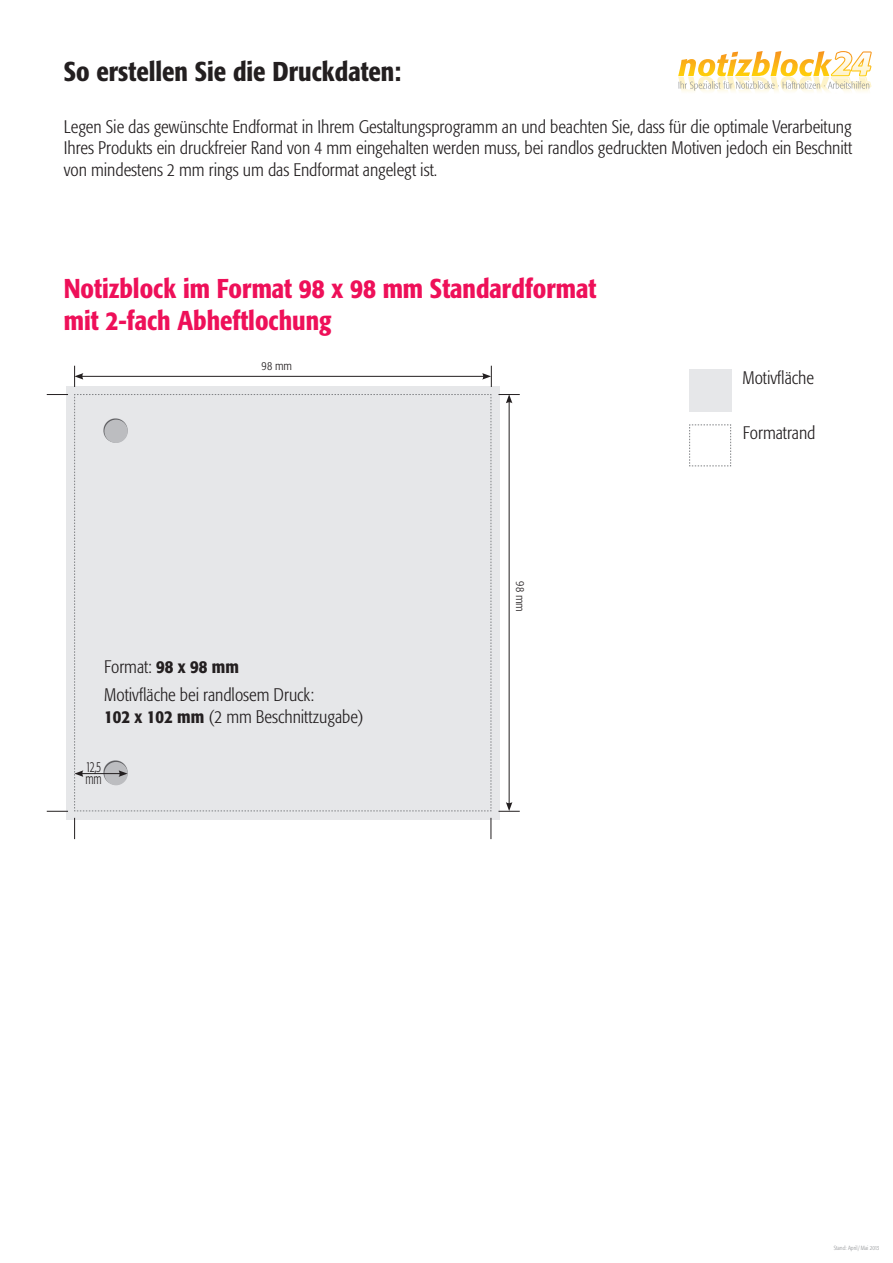
<style>
.page{position:relative;width:893px;height:1263px;background:#fff}
.page>*{position:absolute;margin:0;border:0;box-sizing:border-box;transform-origin:0 0}
.t1{font:500 condensed 27px/32.4px "Formata";color:#ee1059}
.t2{font:500 condensed 27px "Formata";color:#231f20}
.t3{font:300 condensed 18px/21.6px "Formata";color:#231f20;text-align:justify}
.t4{font:300 condensed 15px/12px "Formata";color:#231f20;scale:.77 1}
.t5{font:300 condensed 12px "Formata";letter-spacing:.01em;color:#231f20}
.t6{font:300 condensed 6px "Formata";color:#939598}
.s1{font-weight:500}
</style>
<div class="page">
<svg style="left:678px;top:51px;width:194px;height:41px"></svg>
<div style="left:689px;top:369px;width:42px;height:42px;background:#e6e7e9"></div>
<svg style="left:689px;top:424px;width:42px;height:43px"></svg>
<div style="left:66px;top:386px;width:434px;height:433px;background:#e6e7e9"></div>
<hr style="left:509px;top:401px;width:1px;height:403px;background:#231f20">
<svg style="left:498px;top:394px;width:22px;height:9px"></svg>
<svg style="left:498px;top:802px;width:22px;height:10px"></svg>
<hr style="left:81px;top:376px;width:404px;height:1px;background:#231f20">
<svg style="left:482px;top:366px;width:10px;height:21px"></svg>
<svg style="left:74px;top:366px;width:9px;height:21px"></svg>
<svg style="left:491px;top:818px;width:1px;height:21px"></svg>
<svg style="left:74px;top:818px;width:1px;height:21px"></svg>
<svg style="left:47px;top:811px;width:21px;height:1px"></svg>
<svg style="left:47px;top:394px;width:21px;height:1px"></svg>
<svg style="left:74px;top:394px;width:418px;height:418px"></svg>
<h1 class="t2" style="left:64px;top:55px;width:339px">So erstellen Sie die Druckdaten:</h1>
<p class="t3" style="left:64px;top:116px;width:790px">Legen Sie das gewünschte Endformat in Ihrem Gestaltungsprogramm an und beachten Sie, dass für die optimale Verarbeitung Ihres Produkts ein druckfreier Rand von 4 mm eingehalten werden muss, bei randlos gedruckten Motiven jedoch ein Beschnitt von mindestens 2 mm rings um das Endformat angelegt ist.</p>
<h1 class="t1" style="left:64px;top:272px;width:534px">Notizblock im Format 98 x 98 mm Standardformat mit 2-fach Abheftlochung</h1>
<p class="t5" style="left:261px;top:359px;width:32px">98 mm</p>
<p class="t3" style="left:104px;top:653px;width:211px;line-height:27.9px">Format: <span class="s1">98 x 98 mm<br></span>Motivfläche bei randlosem Druck:</p>
<p class="t3" style="left:104px;top:706px;width:261px"><span class="s1">102 x 102 mm</span> (2 mm Beschnittzugabe)</p>
<p class="t4" style="left:86px;top:761px;width:22px">12,5 mm</p>
<p class="t5" style="left:527px;top:581px;width:32px;rotate:90deg">98 mm</p>
<p class="t3" style="left:742px;top:367px;width:73px">Motivfläche</p>
<p class="t3" style="left:743px;top:422px;width:74px">Formatrand</p>
<p class="t6" style="left:834px;top:1244px;width:47px">Stand: April / Mai 2013</p>
</div>
